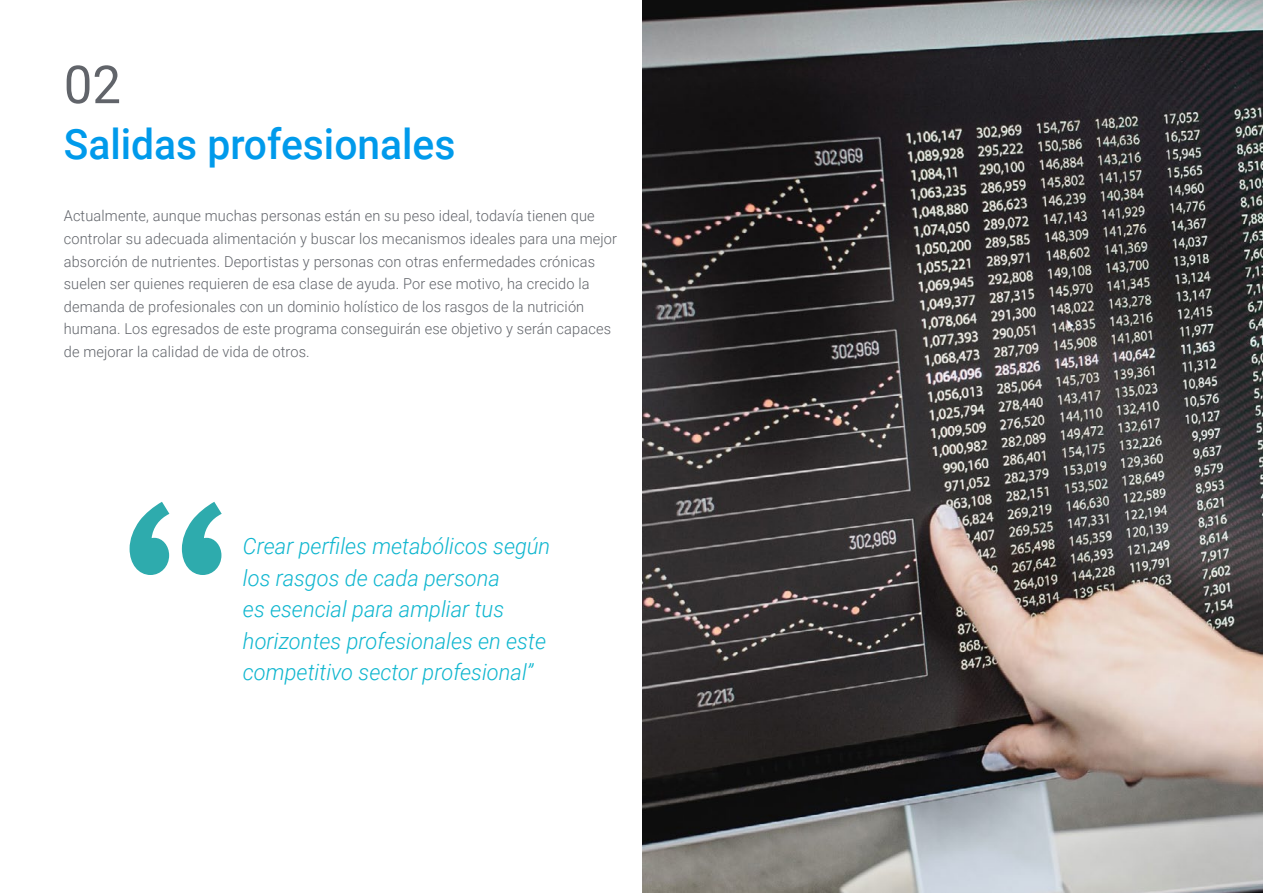
<style>
.page{position:relative;width:1263px;height:893px;background:#fff}
.page>*{position:absolute;margin:0;border:0;box-sizing:border-box;transform-origin:0 0}
.t1{font:52.5px "Roboto";color:#61646a}
.t2{font:500 42px "Roboto";color:#009aeb}
.t3{font:italic 300 22.5px/31.5px "Roboto";color:#0fb6cf}
.t4{font:300 15px/22.5px "Roboto";letter-spacing:.01em;color:#61646a}
</style>
<div class="page">
<img style="left:642px;top:0;width:621px;height:893px">
<svg style="left:130px;top:502px;width:92px;height:73px"></svg>
<h1 class="t1" style="left:64px;top:48px;width:59px">02</h1>
<h2 class="t2" style="left:64px;top:115px;width:393px">Salidas profesionales</h2>
<p class="t4" style="left:64px;top:204px;width:555px">Actualmente, aunque muchas personas están en su peso ideal, todavía tienen que controlar su adecuada alimentación y buscar los mecanismos ideales para una mejor absorción de nutrientes. Deportistas y personas con otras enfermedades crónicas suelen ser quienes requieren de esa clase de ayuda. Por ese motivo, ha crecido la demanda de profesionales con un dominio holístico de los rasgos de la nutrición humana. Los egresados de este programa conseguirán ese objetivo y serán capaces de mejorar la calidad de vida de otros.</p>
<h3 class="t3" style="left:243px;top:530px;width:309px">Crear perfiles metabólicos según los rasgos de cada persona<br>es esencial para ampliar tus horizontes profesionales en este competitivo sector profesional”</h3>
</div>
